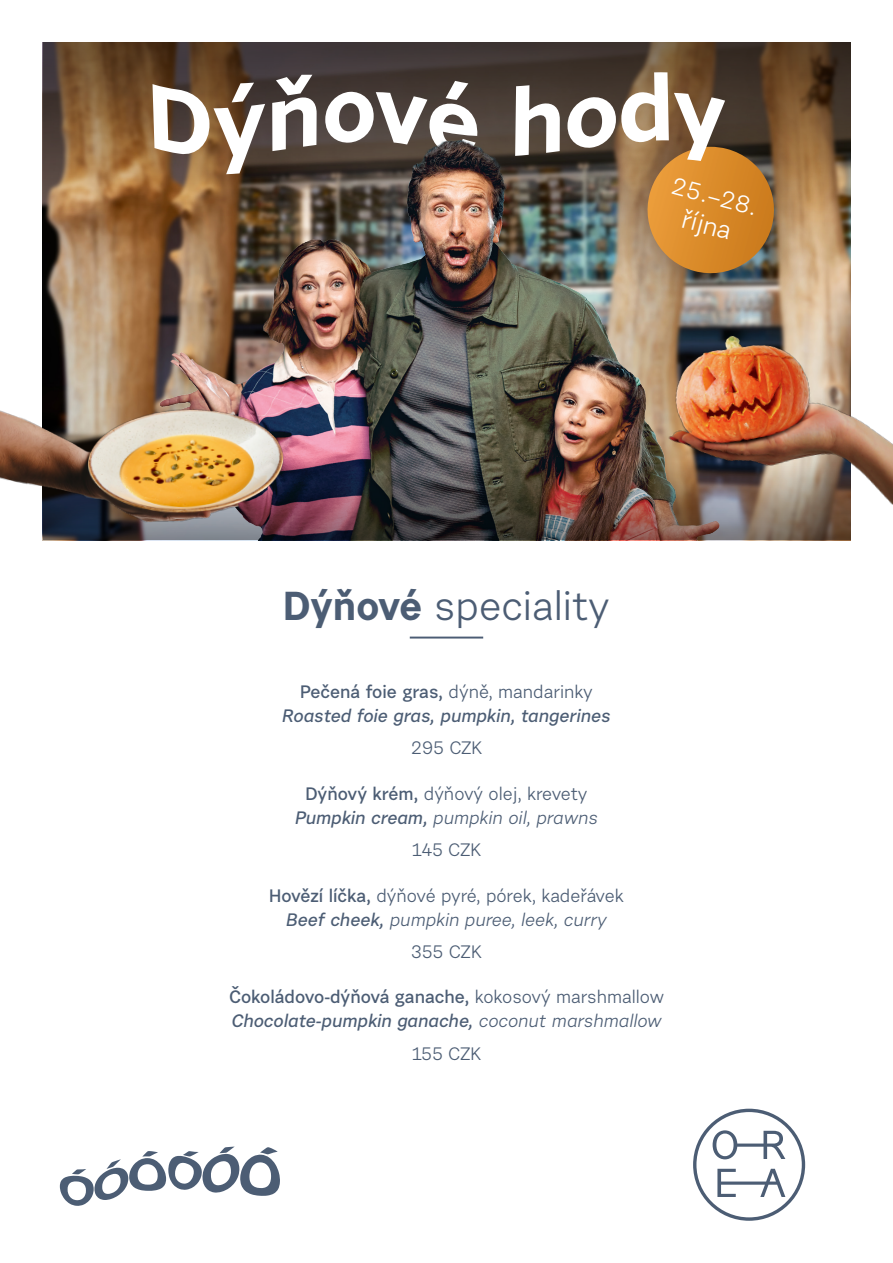
<style>
.page{position:relative;width:893px;height:1263px;background:#fff}
.page>*{position:absolute;margin:0;border:0;box-sizing:border-box;transform-origin:0 0}
.t1{font:40.35px "Urban Grotesk Re Bo";color:#4c5d74}
.t2{font:25.5px "Urban Grotesk Re Bo";color:#fff}
.t3{font:24px "Urban Grotesk Re Bo";color:#fff}
.t4{font:18px/24px "Urban Grotesk Re Bo";color:#4c5d74;text-align:center}
.t5{font:700 18px/24px "Urban Grotesk Li Se";color:#4c5d74}
.t6{font:italic 700 18px/24px "Urban Grotesk Li Se";color:#4c5d74;text-align:center}
.s1{font-weight:700}
.s2{font-style:normal}
.s3{font-family:"Urban Grotesk Re Bo";font-weight:400;font-style:normal}
.s4{font-family:"Urban Grotesk Li Se";font-weight:700}
.s5{font-family:"Urban Grotesk Li Se";font-weight:700;font-style:italic}
.s6{font-style:italic}
.s7{font-family:"Urban Grotesk Re Bo";font-weight:400}
.s8{font-family:"Urban Grotesk Re Bo";font-weight:400;font-style:italic}
</style>
<div class="page">
<img style="left:43px;top:45px;width:807px;height:293px">
<img style="left:363px;top:338px;width:259px;height:202px">
<svg style="left:693px;top:1109px;width:112px;height:112px"></svg>
<svg style="left:60px;top:1146px;width:220px;height:60px"></svg>
<img style="left:0;top:338px;width:363px;height:203px">
<img style="left:622px;top:282px;width:271px;height:259px">
<hr style="left:410px;top:637px;width:73px;height:1px;background:#4c5d74">
<p class="t3" style="left:676px;top:171px;width:89px;rotate:15deg">25.–28.</p>
<p class="t2" style="left:687px;top:203px;width:52px;rotate:15deg">října</p>
<p class="t1" style="left:283px;top:581px;width:328px"><span class="s1">Dýňové</span> speciality</p>
<p class="t6" style="left:282px;top:679px;width:330px"><span class="s2">Pečená foie gras,</span> <span class="s3">dýně, mandarinky<br></span>Roasted foie gras, pumpkin, tangerines</p>
<p class="t4" style="left:411px;top:736px;width:73px">295 CZK</p>
<p class="t4" style="left:295px;top:781px;width:304px"><span class="s4">Dýňový krém,</span> dýňový olej, krevety<br><span class="s5">Pumpkin cream,</span> <span class="s6">pumpkin oil, prawns</span></p>
<p class="t4" style="left:412px;top:838px;width:71px">145 CZK</p>
<p class="t4" style="left:269px;top:883px;width:356px"><span class="s4">Hovězí líčka,</span> dýňové pyré, pórek, kadeřávek<br><span class="s5">Beef cheek,</span> <span class="s6">pumpkin puree, leek, curry</span></p>
<p class="t4" style="left:411px;top:939px;width:72px">355 CZK</p>
<p class="t5" style="left:229px;top:985px;width:436px">Čokoládovo-dýňová ganache, <span class="s7">kokosový marshmallow<br></span><span class="s6">Chocolate-pumpkin ganache,</span> <span class="s8">coconut marshmallow</span></p>
<p class="t4" style="left:412px;top:1041px;width:71px">155 CZK</p>
</div>
